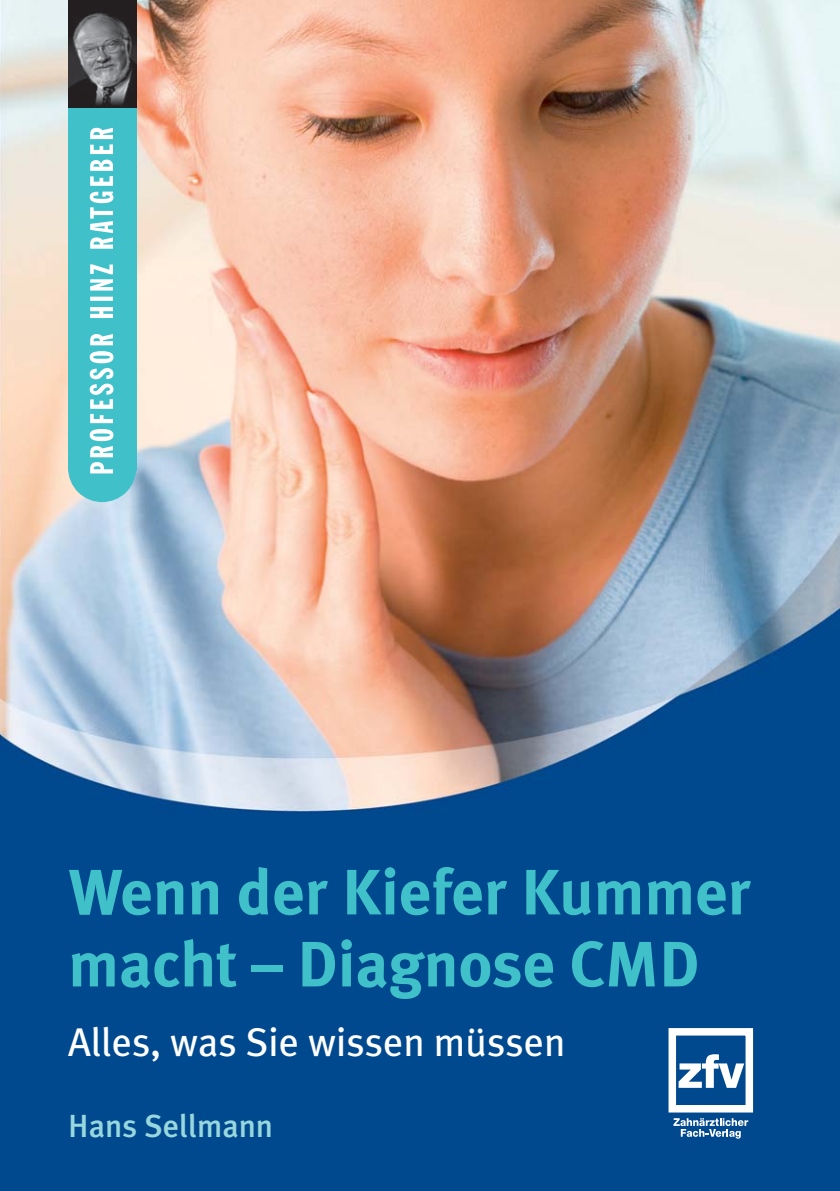
<style>
.page{position:relative;width:840px;height:1191px;background:#fff}
.page>*{position:absolute;margin:0;border:0;box-sizing:border-box;transform-origin:0 0}
.t1{font:700 64px/72px "Meta Plus";color:#40c1ca}
.t2{font:40px "Meta Plus";color:#fff}
.t3{font:500 32px "Meta Plus";color:#97d7dd}
</style>
<div class="page">
<img style="left:0;top:0;width:839px;height:1191px">
<div style="left:668px;top:1028px;width:84px;height:84px;border:8px solid #fff"></div>
<svg style="left:678px;top:1054px;width:65px;height:33px"></svg>
<svg style="left:673px;top:1118px;width:74px;height:20px"></svg>
<div style="left:68px;top:108px;width:68px;height:363px;background:#40c1ca"></div>
<img style="left:68px;top:0;width:68px;height:108px">
<svg style="left:68px;top:128px;width:68px;height:374px"></svg>
<p class="t1" style="left:68px;top:859px;width:683px">Wenn der Kiefer Kummer macht – Diagnose CMD</p>
<p class="t2" style="left:68px;top:1019px;width:498px">Alles, was Sie wissen müssen</p>
<p class="t3" style="left:68px;top:1107px;width:206px">Hans Sellmann</p>
</div>
